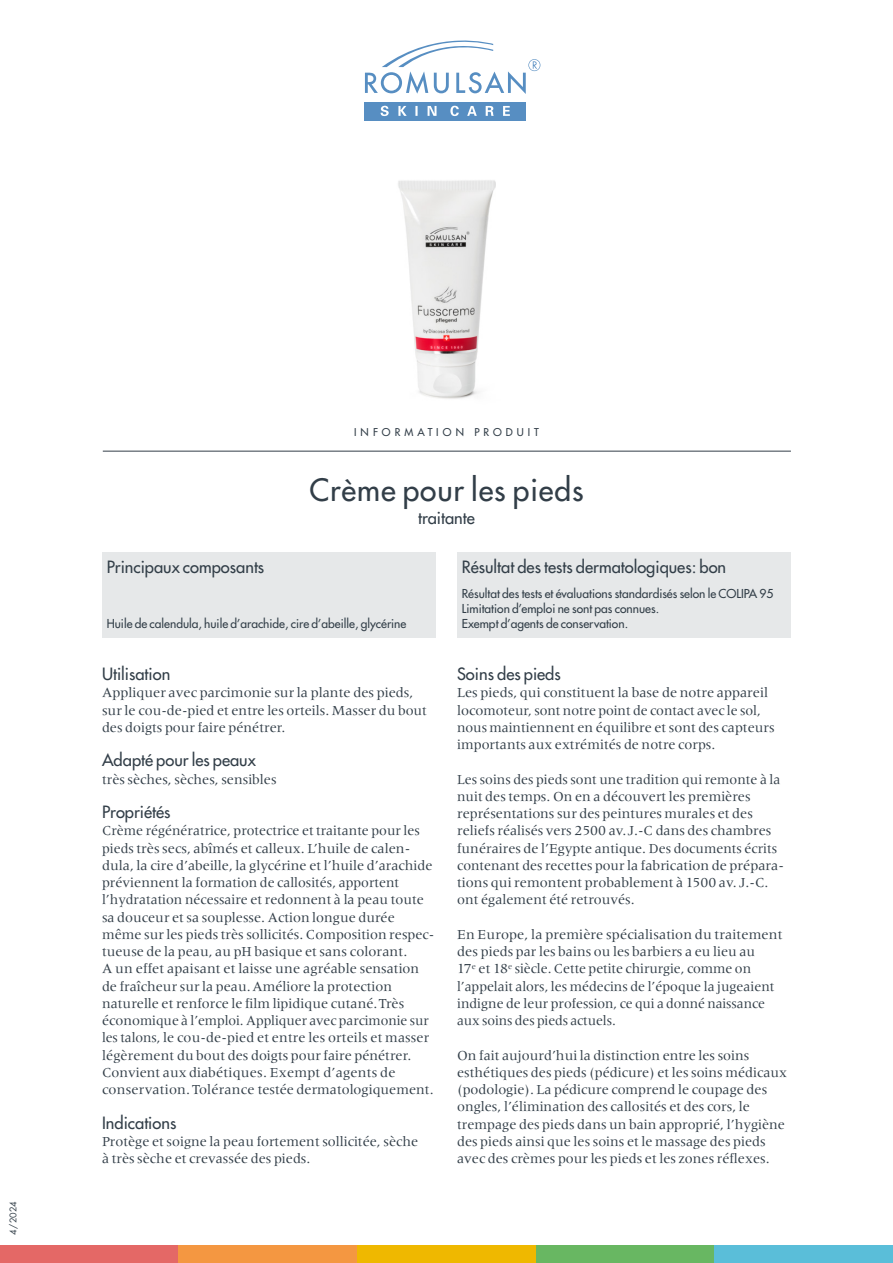
<style>
.page{position:relative;width:893px;height:1263px;background:#fff}
.page>*{position:absolute;margin:0;border:0;box-sizing:border-box;transform-origin:0 0}
.t1{font:500 30px "Futura Std";letter-spacing:.03em;color:#323e48}
.t2{font:500 16.5px "Futura Std";color:#323e48}
.t3{font:14.25px/17.2px "Meridien";color:#323e48}
.t4{font:500 12px/15px "Futura Std";color:#323e48}
.t5{font:500 10.5px "Futura Std";letter-spacing:.39em;color:#323e48}
.t6{font:9px "Futura Std";color:#323e48}
</style>
<div class="page">
<div style="left:457px;top:553px;width:334px;height:85px;background:#e6e8e9"></div>
<div style="left:102px;top:553px;width:334px;height:85px;background:#e6e8e9"></div>
<hr style="left:103px;top:451px;width:688px;height:1px;background:#323e48">
<div style="left:0;top:1245px;width:179px;height:18px;background:#e46866"></div>
<div style="left:179px;top:1245px;width:178px;height:18px;background:#f49741"></div>
<div style="left:357px;top:1245px;width:179px;height:18px;background:#efb800"></div>
<div style="left:536px;top:1245px;width:178px;height:18px;background:#68b762"></div>
<div style="left:714px;top:1245px;width:179px;height:18px;background:#5abed9"></div>
<svg style="left:365px;top:40px;width:175px;height:54px"></svg>
<svg style="left:365px;top:102px;width:161px;height:18px;background:#6b9bc9"></svg>
<img style="left:398px;top:180px;width:98px;height:219px">
<p class="t6" style="left:7px;top:1235px;width:35px;rotate:-90deg">4 /2024</p>
<p class="t5" style="left:354px;top:426px;width:186px">INFORMATION PRODUIT</p>
<h1 class="t1" style="left:309px;top:471px;width:276px">Crème pour les pieds</h1>
<p class="t2" style="left:418px;top:507px;width:58px">traitante</p>
<p class="t2" style="left:107px;top:556px;width:159px">Principaux composants</p>
<p class="t2" style="left:462px;top:556px;width:266px">Résultat des tests dermatologiques: bon</p>
<p class="t4" style="left:107px;top:616px;width:301px">Huile de calendula, huile d’arachide, cire d’abeille, glycérine</p>
<p class="t2" style="left:102px;top:664px;width:70px">Utilisation</p>
<p class="t3" style="left:102px;top:684px;width:326px">Appliquer avec parcimonie sur la plante des pieds, sur le cou-de-pied et entre les orteils. Masser du bout des doigts pour faire pénétrer.</p>
<p class="t2" style="left:102px;top:750px;width:155px">Adapté pour les peaux</p>
<p class="t3" style="left:102px;top:770px;width:176px">très sèches, sèches, sensibles</p>
<p class="t2" style="left:102px;top:802px;width:70px">Propriétés</p>
<p class="t3" style="left:102px;top:822px;width:333px">Crème régénératrice, protectrice et traitante pour les pieds très secs, abîmés et calleux. L’huile de calen&shy;dula, la cire d’abeille, la glycérine et l’huile d’arachide préviennent la formation de callosités, apportent l’hydratation nécessaire et redonnent à la peau toute sa douceur et sa souplesse. Action longue durée même sur les pieds très sollicités. Composition respec&shy;tueuse de la peau, au pH basique et sans colorant.<br>A un effet apaisant et laisse une agréable sensation de fraîcheur sur la peau. Améliore la protection naturelle et renforce le film lipidique cutané. Très économique à l’emploi. Appliquer avec parcimonie sur les talons, le cou-de-pied et entre les orteils et masser légèrement du bout des doigts pour faire pénétrer.<br>Convient aux diabétiques. Exempt d’agents de conservation. Tolérance testée dermatologiquement.</p>
<p class="t2" style="left:102px;top:1112px;width:76px">Indications</p>
<p class="t3" style="left:102px;top:1132px;width:318px">Protège et soigne la peau fortement sollicitée, sèche à très sèche et crevassée des pieds.</p>
<p class="t4" style="left:462px;top:586px;width:313px">Résultat des tests et évaluations standardisés selon le COLIPA 95<br>Limitation d’emploi ne sont pas connues.<br>Exempt d’agents de conservation.</p>
<p class="t2" style="left:457px;top:664px;width:105px">Soins des pieds</p>
<p class="t3" style="left:457px;top:684px;width:319px">Les pieds, qui constituent la base de notre appareil locomoteur, sont notre point de contact avec le sol, nous maintiennent en équilibre et sont des capteurs importants aux extrémités de notre corps.</p>
<p class="t3" style="left:457px;top:770px;width:326px">Les soins des pieds sont une tradition qui remonte à la nuit des temps. On en a découvert les premières représentations sur des peintures murales et des reliefs réalisés vers 2500 av. J.-C dans des chambres funéraires de l’Egypte antique. Des documents écrits contenant des recettes pour la fabrication de prépara&shy;tions qui remontent probablement à 1500 av. J.-C. ont également été retrouvés.</p>
<p class="t3" style="left:457px;top:925px;width:327px">En Europe, la première spécialisation du traitement des pieds par les bains ou les barbiers a eu lieu au<br>17<sup>e</sup> et 18<sup>e</sup> siècle. Cette petite chirurgie, comme on l’appelait alors, les médecins de l’époque la jugeaient indigne de leur profession, ce qui a donné naissance aux soins des pieds actuels.</p>
<p class="t3" style="left:457px;top:1046px;width:332px">On fait aujourd’hui la distinction entre les soins esthétiques des pieds (pédicure) et les soins médicaux (podologie). La pédicure comprend le coupage des ongles, l’élimination des callosités et des cors, le trempage des pieds dans un bain approprié, l’hygiène des pieds ainsi que les soins et le massage des pieds avec des crèmes pour les pieds et les zones réflexes.</p>
</div>
